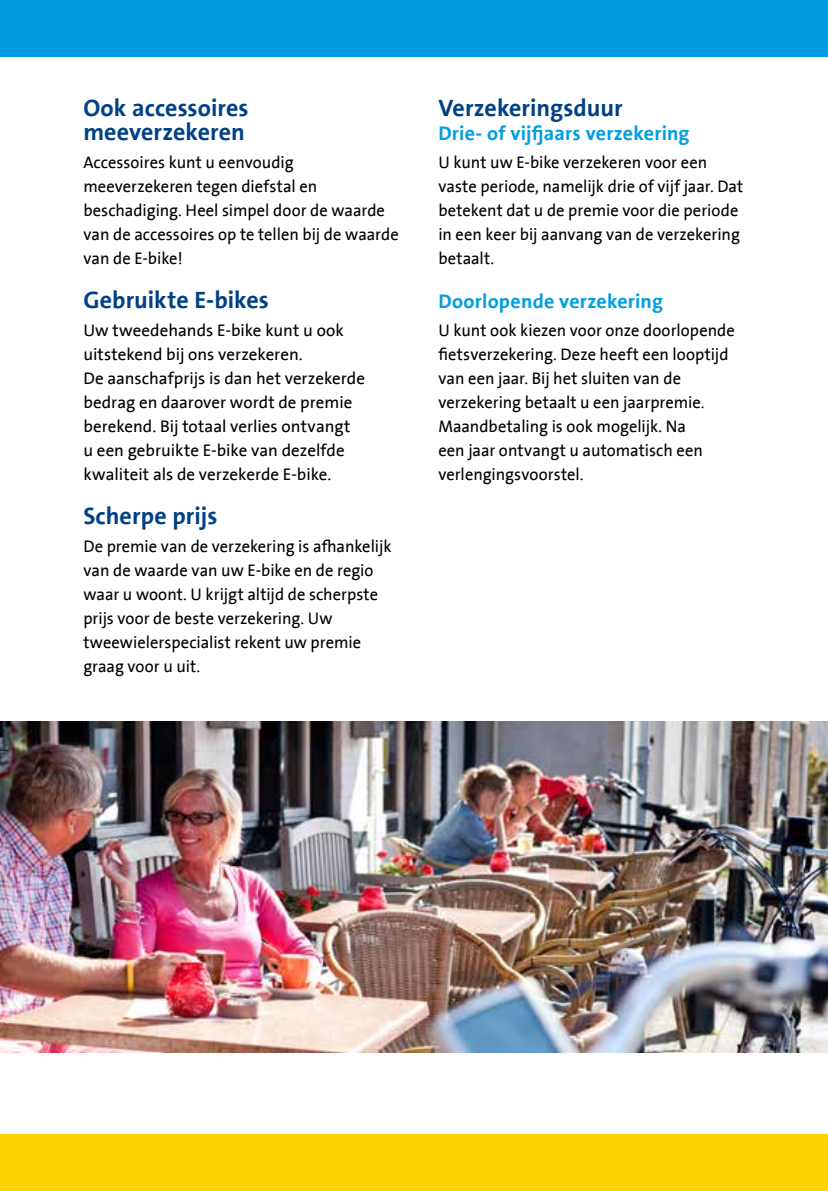
<style>
.page{position:relative;width:828px;height:1191px;background:#fff}
.page>*{position:absolute;margin:0;border:0;box-sizing:border-box;transform-origin:0 0}
.t1{font:700 24px/24px "Anwb The Sans";color:#004186}
.t2{font:700 20px "Anwb The Sans";letter-spacing:.015em;color:#009ee0}
.t3{font:17px/24px "Anwb The Sans";color:#000}
</style>
<div class="page">
<img style="left:0;top:721px;width:828px;height:332px">
<div style="left:0;top:1134px;width:828px;height:57px;background:#ffd400"></div>
<div style="left:0;top:0;width:828px;height:57px;background:#009ee0"></div>
<h1 class="t1" style="left:83px;top:96px;width:167px">Ook accessoires meeverzekeren</h1>
<p class="t3" style="left:83px;top:151px;width:317px">Accessoires kunt u eenvoudig meeverzekeren tegen diefstal en beschadiging. Heel simpel door de waarde van de accessoires op te tellen bij de waarde van de E-bike!</p>
<h1 class="t1" style="left:83px;top:288px;width:187px">Gebruikte E-bikes</h1>
<p class="t3" style="left:83px;top:319px;width:283px">Uw tweedehands E-bike kunt u ook uitstekend bij ons verzekeren.<br>De aanschafprijs is dan het verzekerde bedrag en daarover wordt de premie berekend. Bij totaal verlies ontvangt<br>u een gebruikte E-bike van dezelfde kwaliteit als de verzekerde E-bike.</p>
<h1 class="t1" style="left:83px;top:504px;width:135px">Scherpe prijs</h1>
<p class="t3" style="left:83px;top:535px;width:310px">De premie van de verzekering is afhankelijk van de waarde van uw E-bike en de regio waar u woont. U krijgt altijd de scherpste prijs voor de beste verzekering. Uw tweewielerspecialist rekent uw premie graag voor u uit.</p>
<h1 class="t1" style="left:438px;top:96px;width:186px">Verzekeringsduur</h1>
<p class="t2" style="left:438px;top:122px;width:253px">Drie- of vijfjaars verzekering</p>
<p class="t3" style="left:438px;top:151px;width:306px">U kunt uw E-bike verzekeren voor een vaste periode, namelijk drie of vijf jaar. Dat betekent dat u de premie voor die periode in een keer bij aanvang van de verzekering betaalt.</p>
<p class="t2" style="left:438px;top:290px;width:226px">Doorlopende verzekering</p>
<p class="t3" style="left:438px;top:319px;width:298px">U kunt ook kiezen voor onze doorlopende fietsverzekering. Deze heeft een looptijd van een jaar. Bij het sluiten van de verzekering betaalt u een jaarpremie.<br>Maandbetaling is ook mogelijk. Na<br>een jaar ontvangt u automatisch een verlengingsvoorstel.</p>
</div>
